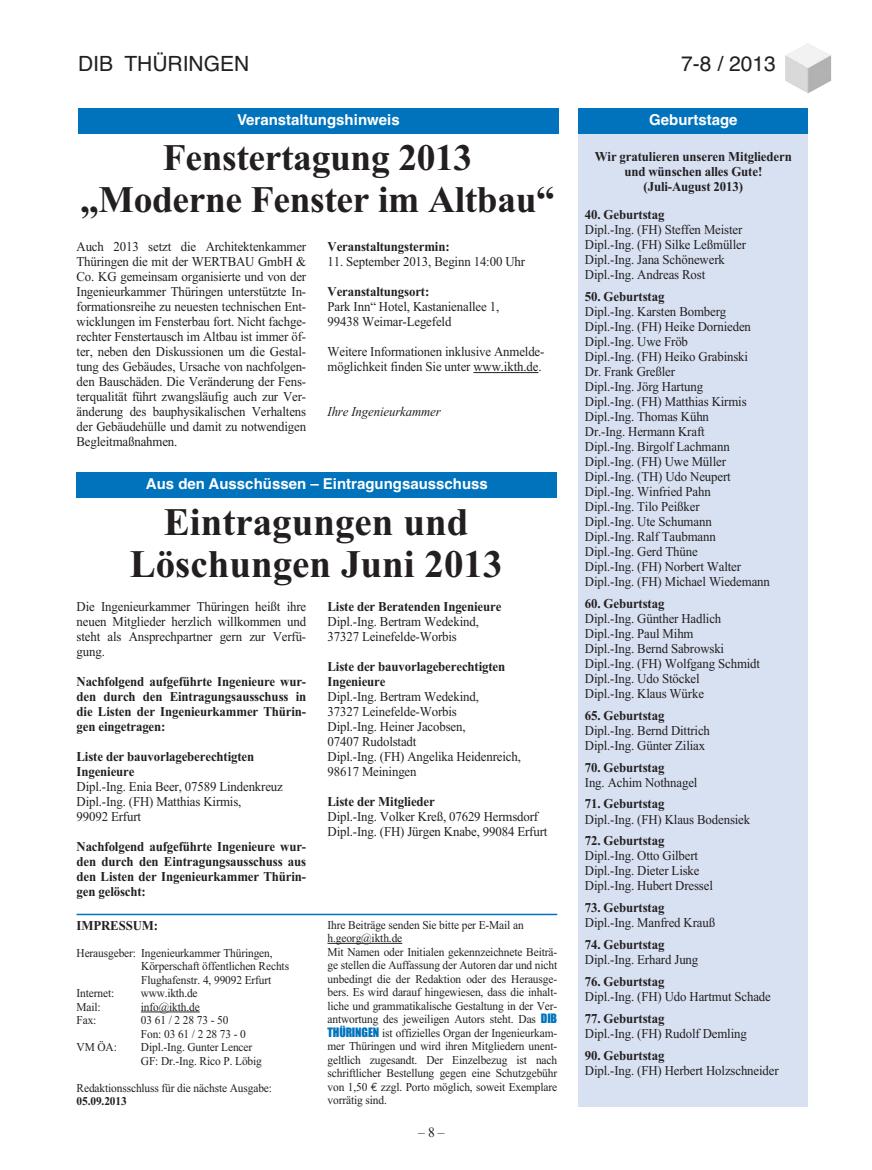
<style>
.page{position:relative;width:872px;height:1170px;background:#fff}
.page>*{position:absolute;margin:0;border:0;box-sizing:border-box;transform-origin:0 0}
.t1{font:700 39px/42px "Times New Roman";color:#231f20;text-align:center}
.t2{font:700 37.5px/42px "Times New Roman";letter-spacing:-.01em;color:#231f20;text-align:center}
.t3{font:21px "Helvetica";color:#231f20}
.t4{font:700 15px "Helvetica";color:#fff}
.t5{font:13.5px/15px "Times New Roman";letter-spacing:-.01em;color:#231f20;scale:.95 1}
.t6{font:700 13.5px/15px "Times New Roman";letter-spacing:-.01em;color:#231f20;text-align:justify;scale:.95 1}
.t7{font:italic 13.5px "Times New Roman";letter-spacing:-.01em;color:#231f20;scale:.95 1}
.t8{font:12px/13.5px "Times New Roman";letter-spacing:-.01em;color:#231f20;scale:.95 1}
.t9{font:700 12px "Times New Roman";letter-spacing:-.01em;color:#231f20;scale:.95 1}
.s1{font-family:"Impact";color:#0073bc}
.s2{font-family:"Euro Mono"}
</style>
<div class="page">
<hr style="left:76px;top:63px;width:224px;height:1px;background:#00aeef">
<img style="left:785px;top:43px;width:46px;height:50px">
<div style="left:77px;top:54px;width:700px;height:31px;background:#fff"></div>
<div style="left:578px;top:129px;width:230px;height:977px;background:#d8e1f2"></div>
<hr style="left:473px;top:372px;width:65px;height:1px;background:#231f20">
<hr style="left:141px;top:1011px;width:59px;height:1px;background:#231f20">
<hr style="left:327px;top:943px;width:75px;height:1px;background:#231f20">
<hr style="left:77px;top:913px;width:480px;height:2px;background:#0073bc">
<div style="left:578px;top:108px;width:230px;height:26px;background:#0073bc"></div>
<div style="left:78px;top:108px;width:481px;height:25px;background:#0073bc"></div>
<div style="left:77px;top:472px;width:480px;height:25px;background:#0073bc"></div>
<h3 class="t3" style="left:78px;top:52px;width:173px">DIB THÜRINGEN</h3>
<h3 class="t3" style="left:681px;top:52px;width:96px">7-8 / 2013</h3>
<p class="t4" style="left:237px;top:111px;width:164px">Veranstaltungshinweis</p>
<p class="t4" style="left:649px;top:111px;width:90px">Geburtstage</p>
<h2 class="t2" style="left:80px;top:136px;width:476px">Fenstertagung 2013 „Moderne Fenster im Altbau“</h2>
<p class="t6" style="left:595px;top:149px;width:209px;text-align:center">Wir gratulieren unseren Mitgliedern und wünschen alles Gute! (Juli-August 2013)</p>
<p class="t6" style="left:585px;top:207px;width:85px">40. Geburtstag</p>
<p class="t5" style="left:585px;top:222px;width:171px">Dipl.-Ing. (FH) Steffen Meister<br>Dipl.-Ing. (FH) Silke Leßmüller<br>Dipl.-Ing. Jana Schönewerk<br>Dipl.-Ing. Andreas Rost</p>
<p class="t6" style="left:585px;top:288px;width:85px">50. Geburtstag</p>
<p class="t5" style="left:585px;top:303px;width:196px">Dipl.-Ing. Karsten Bomberg<br>Dipl.-Ing. (FH) Heike Dornieden<br>Dipl.-Ing. Uwe Fröb<br>Dipl.-Ing. (FH) Heiko Grabinski<br>Dr. Frank Greßler<br>Dipl.-Ing. Jörg Hartung<br>Dipl.-Ing. (FH) Matthias Kirmis<br>Dipl.-Ing. Thomas Kühn<br>Dr.-Ing. Hermann Kraft<br>Dipl.-Ing. Birgolf Lachmann<br>Dipl.-Ing. (FH) Uwe Müller<br>Dipl.-Ing. (TH) Udo Neupert<br>Dipl.-Ing. Winfried Pahn<br>Dipl.-Ing. Tilo Peißker<br>Dipl.-Ing. Ute Schumann<br>Dipl.-Ing. Ralf Taubmann<br>Dipl.-Ing. Gerd Thüne<br>Dipl.-Ing. (FH) Norbert Walter<br>Dipl.-Ing. (FH) Michael Wiedemann</p>
<p class="t6" style="left:585px;top:595px;width:85px">60. Geburtstag</p>
<p class="t5" style="left:585px;top:610px;width:186px">Dipl.-Ing. Günther Hadlich<br>Dipl.-Ing. Paul Mihm<br>Dipl.-Ing. Bernd Sabrowski<br>Dipl.-Ing. (FH) Wolfgang Schmidt<br>Dipl.-Ing. Udo Stöckel<br>Dipl.-Ing. Klaus Würke</p>
<p class="t6" style="left:585px;top:707px;width:85px">65. Geburtstag</p>
<p class="t5" style="left:585px;top:722px;width:133px">Dipl.-Ing. Bernd Dittrich<br>Dipl.-Ing. Günter Ziliax</p>
<p class="t6" style="left:585px;top:759px;width:85px">70. Geburtstag</p>
<p class="t5" style="left:585px;top:774px;width:120px">Ing. Achim Nothnagel</p>
<p class="t6" style="left:585px;top:796px;width:85px">71. Geburtstag</p>
<p class="t5" style="left:585px;top:811px;width:176px">Dipl.-Ing. (FH) Klaus Bodensiek</p>
<p class="t6" style="left:585px;top:833px;width:85px">72. Geburtstag</p>
<p class="t5" style="left:585px;top:848px;width:136px">Dipl.-Ing. Otto Gilbert<br>Dipl.-Ing. Dieter Liske<br>Dipl.-Ing. Hubert Dressel</p>
<p class="t6" style="left:585px;top:900px;width:85px">73. Geburtstag</p>
<p class="t5" style="left:585px;top:915px;width:139px">Dipl.-Ing. Manfred Krauß</p>
<p class="t6" style="left:585px;top:936px;width:85px">74. Geburtstag</p>
<p class="t5" style="left:585px;top:951px;width:121px">Dipl.-Ing. Erhard Jung</p>
<p class="t6" style="left:585px;top:973px;width:85px">76. Geburtstag</p>
<p class="t5" style="left:585px;top:988px;width:197px">Dipl.-Ing. (FH) Udo Hartmut Schade</p>
<p class="t6" style="left:585px;top:1010px;width:85px">77. Geburtstag</p>
<p class="t5" style="left:585px;top:1025px;width:172px">Dipl.-Ing. (FH) Rudolf Demling</p>
<p class="t6" style="left:585px;top:1047px;width:85px">90. Geburtstag</p>
<p class="t5" style="left:585px;top:1062px;width:205px">Dipl.-Ing. (FH) Herbert Holzschneider</p>
<p class="t5" style="left:77px;top:239px;width:243px;text-align:justify">Auch 2013 setzt die Architektenkammer Thüringen die mit der WERTBAU GmbH &amp; Co. KG gemeinsam organisierte und von der Ingenieurkammer Thüringen unterstützte In&shy;formationsreihe zu neuesten technischen Ent&shy;wicklungen im Fensterbau fort. Nicht fachge&shy;rechter Fenstertausch im Altbau ist immer öf&shy;ter, neben den Diskussionen um die Gestal&shy;tung des Gebäudes, Ursache von nachfolgen&shy;den Bauschäden. Die Veränderung der Fens&shy;terqualität führt zwangsläufig auch zur Ver&shy;änderung des bauphysikalischen Verhaltens der Gebäudehülle und damit zu notwendigen Begleitmaßnahmen.</p>
<p class="t6" style="left:327px;top:239px;width:130px">Veranstaltungstermin:</p>
<p class="t5" style="left:327px;top:254px;width:209px">11. September 2013, Beginn 14:00 Uhr</p>
<p class="t6" style="left:327px;top:284px;width:109px">Veranstaltungsort:</p>
<p class="t5" style="left:327px;top:299px;width:182px">Park Inn“ Hotel, Kastanienallee 1,<br>99438 Weimar-Legefeld</p>
<p class="t5" style="left:327px;top:344px;width:230px">Weitere Informationen inklusive Anmelde&shy;möglichkeit finden Sie unter www.ikth.de.</p>
<p class="t7" style="left:327px;top:403px;width:121px">Ihre Ingenieurkammer</p>
<p class="t4" style="left:146px;top:475px;width:343px">Aus den Ausschüssen – Eintragungsausschuss</p>
<h1 class="t1" style="left:130px;top:500px;width:374px">Eintragungen und<br>Löschungen Juni 2013</h1>
<p class="t5" style="left:77px;top:599px;width:243px;text-align:justify">Die Ingenieurkammer Thüringen heißt ihre neuen Mitglieder herzlich willkommen und steht als Ansprechpartner gern zur Verfü&shy;gung.</p>
<p class="t6" style="left:77px;top:674px;width:243px">Nachfolgend aufgeführte Ingenieure wur&shy;den durch den Eintragungsausschuss in die Listen der Ingenieurkammer Thürin&shy;gen eingetragen:</p>
<p class="t6" style="left:77px;top:749px;width:189px">Liste der bauvorlageberechtigten<br>Ingenieure</p>
<p class="t5" style="left:77px;top:779px;width:219px">Dipl.-Ing. Enia Beer, 07589 Lindenkreuz<br>Dipl.-Ing. (FH) Matthias Kirmis,<br>99092 Erfurt</p>
<p class="t6" style="left:77px;top:839px;width:243px">Nachfolgend aufgeführte Ingenieure wur&shy;den durch den Eintragungsausschuss aus den Listen der Ingenieurkammer Thürin&shy;gen gelöscht:</p>
<p class="t6" style="left:327px;top:599px;width:185px">Liste der Beratenden Ingenieure</p>
<p class="t5" style="left:327px;top:614px;width:161px">Dipl.-Ing. Bertram Wedekind,<br>37327 Leinefelde-Worbis</p>
<p class="t6" style="left:327px;top:659px;width:189px">Liste der bauvorlageberechtigten<br>Ingenieure</p>
<p class="t5" style="left:327px;top:689px;width:205px">Dipl.-Ing. Bertram Wedekind,<br>37327 Leinefelde-Worbis<br>Dipl.-Ing. Heiner Jacobsen,<br>07407 Rudolstadt<br>Dipl.-Ing. (FH) Angelika Heidenreich,<br>98617 Meiningen</p>
<p class="t6" style="left:327px;top:794px;width:114px">Liste der Mitglieder</p>
<p class="t5" style="left:327px;top:809px;width:233px">Dipl.-Ing. Volker Kreß, 07629 Hermsdorf<br>Dipl.-Ing. (FH) Jürgen Knabe, 99084 Erfurt</p>
<p class="t8" style="left:327px;top:917px;width:243px">Ihre Beiträge senden Sie bitte per E-Mail an h.georg@ikth.de<br>Mit Namen oder Initialen gekennzeichnete Beiträ&shy;ge stellen die Auffassung der Autoren dar und nicht unbedingt die der Redaktion oder des Herausge&shy;bers. Es wird darauf hingewiesen, dass die inhalt&shy;liche und grammatikalische Gestaltung in der Ver&shy;antwortung des jeweiligen Autors steht. Das <span class="s1">DIB THÜRINGEN</span> ist offizielles Organ der Ingenieurkam&shy;mer Thüringen und wird ihren Mitgliedern unent&shy;geltlich zugesandt. Der Einzelbezug ist nach schriftlicher Bestellung gegen eine Schutzgebühr von 1,50 <span class="s2">€</span> zzgl. Porto möglich, soweit Exemplare vorrätig sind.</p>
<p class="t6" style="left:77px;top:917px;width:87px">IMPRESSUM:</p>
<p class="t8" style="left:77px;top:945px;width:208px">Herausgeber: Ingenieurkammer Thüringen,</p>
<p class="t8" style="left:141px;top:959px;width:157px">Körperschaft öffentlichen Rechts</p>
<p class="t8" style="left:141px;top:972px;width:138px">Flughafenstr. 4, 99092 Erfurt</p>
<p class="t8" style="left:77px;top:986px;width:41px">Internet:</p>
<p class="t8" style="left:141px;top:986px;width:61px">www.ikth.de</p>
<p class="t8" style="left:77px;top:999px;width:27px">Mail:</p>
<p class="t8" style="left:141px;top:999px;width:64px">info@ikth.de</p>
<p class="t8" style="left:77px;top:1013px;width:22px">Fax:</p>
<p class="t8" style="left:141px;top:1013px;width:112px">0361/22873-50<br>Fon:0361/22873-0</p>
<p class="t8" style="left:77px;top:1040px;width:44px">VM ÖA:</p>
<p class="t8" style="left:141px;top:1040px;width:129px">Dipl.-Ing. Gunter Lencer<br>GF: Dr.-Ing. Rico P. Löbig</p>
<p class="t8" style="left:77px;top:1080px;width:207px">Redaktionsschluss für die nächste Ausgabe:</p>
<p class="t9" style="left:77px;top:1093px;width:54px">05.09.2013</p>
</div>
